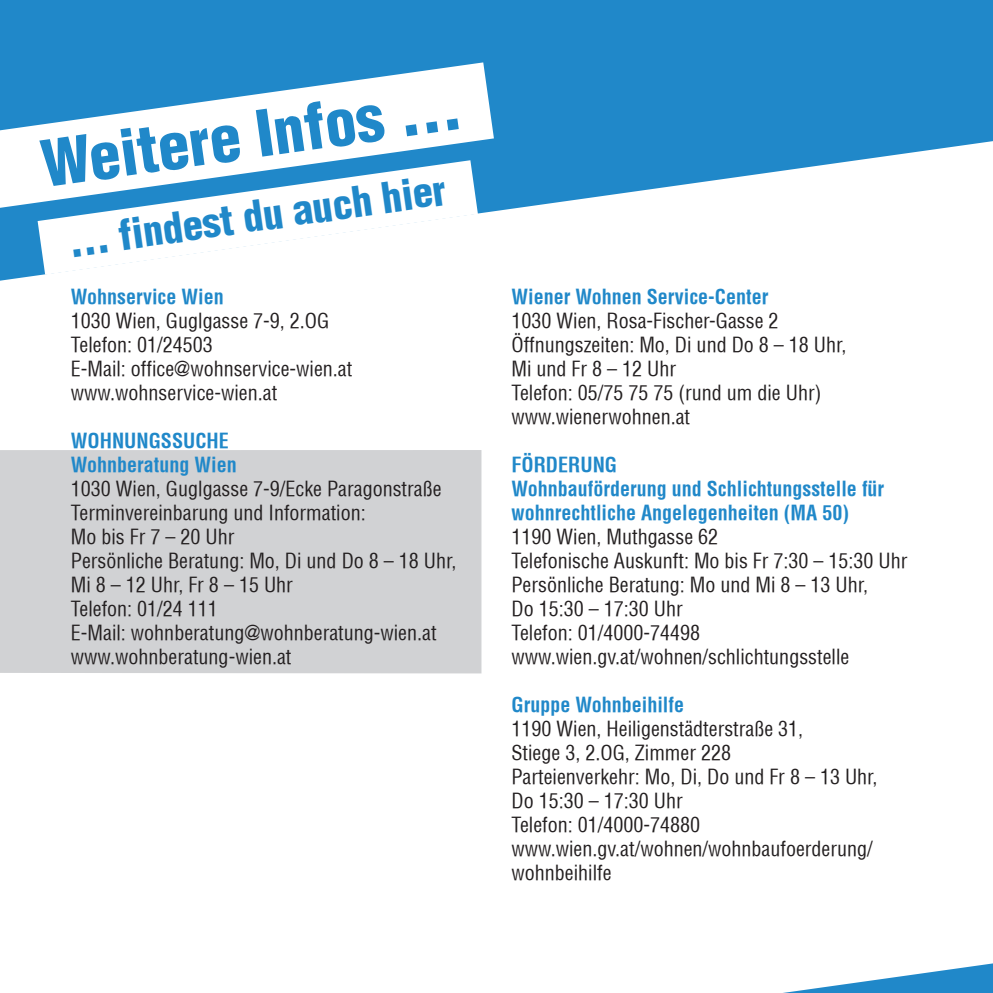
<style>
.page{position:relative;width:993px;height:993px;background:#fff}
.page>*{position:absolute;margin:0;border:0;box-sizing:border-box;transform-origin:0 0}
.t1{font:900 condensed 62.5px "Helvetica";color:#2088c9}
.t2{font:900 condensed 40px "Helvetica";color:#2088c9}
.t3{font:condensed 20px/24px "Helvetica";color:#231f20}
.t4{font:700 condensed 20px/24px "Helvetica";color:#2088c9}
</style>
<div class="page">
<div style="left:0;top:450px;width:481px;height:223px;background:#d1d2d4"></div>
<svg style="left:0;top:0;width:992px;height:280px;fill:#2088c9"></svg>
<svg style="left:790px;top:963px;width:202px;height:29px"></svg>
<svg style="left:38px;top:208px;width:439px;height:67px"></svg>
<svg style="left:0;top:62px;width:493px;height:146px"></svg>
<h1 class="t1" style="left:36px;top:125px;width:424px;rotate:-8deg">Weitere Infos ...</h1>
<h2 class="t2" style="left:66px;top:217px;width:381px;rotate:-8deg">... findest du auch hier</h2>
<p class="t4" style="left:71px;top:284px;width:154px">Wohnservice Wien</p>
<p class="t3" style="left:71px;top:308px;width:283px">1030 Wien, Guglgasse 7-9, 2.OG<br>Telefon: 01/24503<br>E-Mail: office@wohnservice-wien.at www.wohnservice-wien.at</p>
<p class="t4" style="left:71px;top:428px;width:167px">WOHNUNGSSUCHE<br>Wohnberatung Wien</p>
<p class="t3" style="left:71px;top:476px;width:387px">1030 Wien, Guglgasse 7-9/Ecke Paragonstraße<br>Terminvereinbarung und Information:<br>Mo bis Fr 7 – 20 Uhr<br>Persönliche Beratung: Mo, Di und Do 8 – 18 Uhr,<br>Mi 8 – 12 Uhr, Fr 8 – 15 Uhr<br>Telefon: 01/24 111<br>E-Mail: wohnberatung@wohnberatung-wien.at www.wohnberatung-wien.at</p>
<p class="t4" style="left:511px;top:284px;width:258px">Wiener Wohnen Service-Center</p>
<p class="t3" style="left:511px;top:308px;width:336px">1030 Wien, Rosa-Fischer-Gasse 2<br>Öffnungszeiten: Mo, Di und Do 8 – 18 Uhr,<br>Mi und Fr 8 – 12 Uhr<br>Telefon: 05/75 75 75 (rund um die Uhr) www.wienerwohnen.at</p>
<p class="t4" style="left:511px;top:452px;width:374px">FÖRDERUNG<br>Wohnbauförderung und Schlichtungsstelle für wohnrechtliche Angelegenheiten (MA 50)</p>
<p class="t3" style="left:511px;top:524px;width:397px">1190 Wien, Muthgasse 62<br>Telefonische Auskunft: Mo bis Fr 7:30 – 15:30 Uhr Persönliche Beratung: Mo und Mi 8 – 13 Uhr,<br>Do 15:30 – 17:30 Uhr<br>Telefon: 01/4000-74498 www.wien.gv.at/wohnen/schlichtungsstelle</p>
<p class="t4" style="left:511px;top:692px;width:174px">Gruppe Wohnbeihilfe</p>
<p class="t3" style="left:511px;top:716px;width:367px">1190 Wien, Heiligenstädterstraße 31,<br>Stiege 3, 2.OG, Zimmer 228<br>Parteienverkehr: Mo, Di, Do und Fr 8 – 13 Uhr,<br>Do 15:30 – 17:30 Uhr<br>Telefon: 01/4000-74880 www.wien.gv.at/wohnen/wohnbaufoerderung/ wohnbeihilfe</p>
</div>
